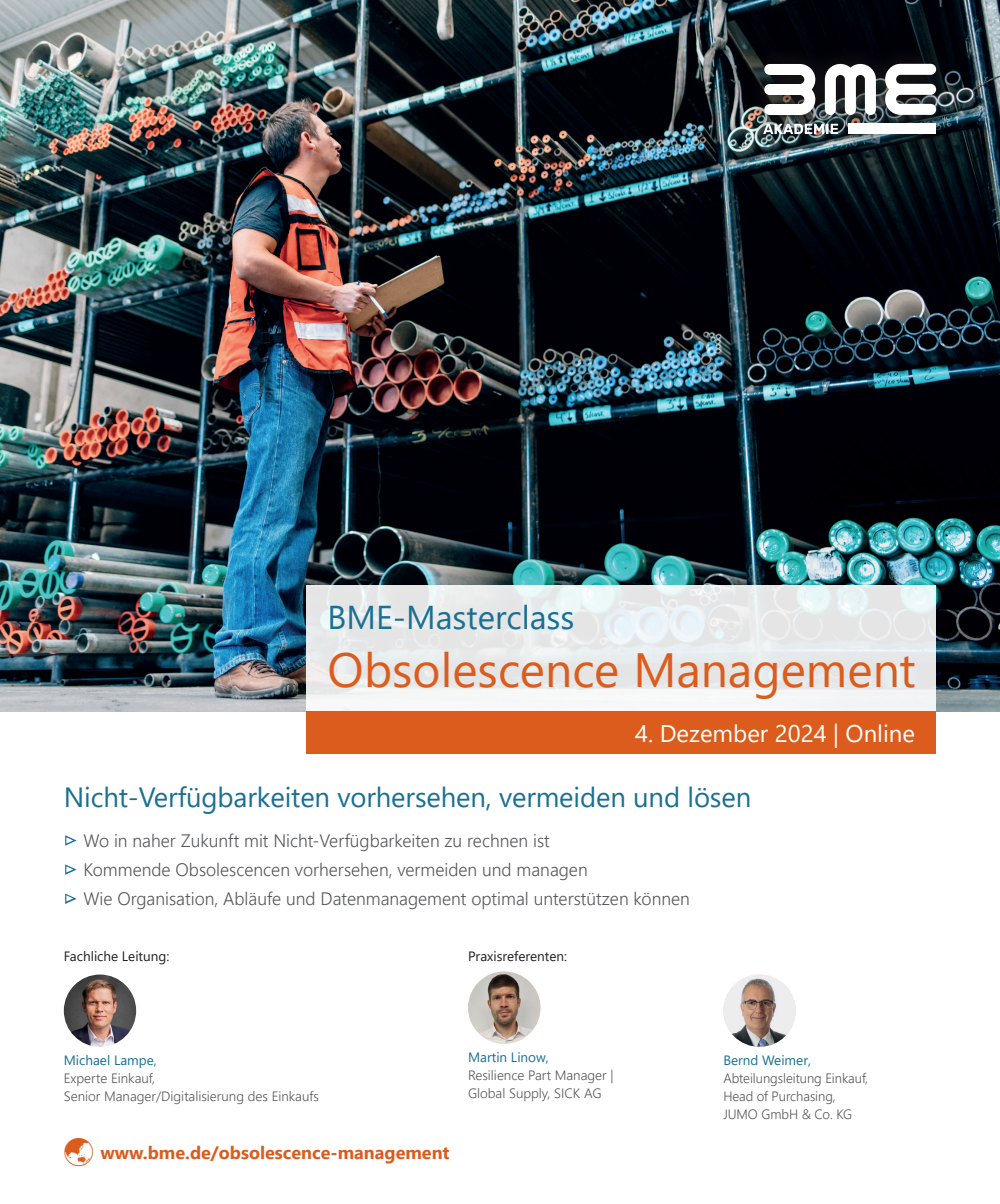
<style>
.page{position:relative;width:1000px;height:1204px;background:#fff}
.page>*{position:absolute;margin:0;border:0;box-sizing:border-box;transform-origin:0 0}
.t1{font:48px "Segoe UI";color:#db5c1c}
.t2{font:33px "Segoe UI";color:#1a7092}
.t3{font:27.75px "Segoe UI";letter-spacing:-.005em;color:#1a7092}
.t4{font:24px "Segoe UI";color:#fff}
.t5{font:300 18px/29.1px "Segoe UI";color:#57585a}
.t6{font:700 18px "Segoe UI";color:#db5c1c}
.t7{font:300 13.5px/18px "Segoe UI";color:#57585a}
.t8{font:13.5px "Segoe UI";color:#1a7092}
.t9{font:13.5px "Segoe UI";color:#231f20}
</style>
<div class="page">
<img style="left:0;top:0;width:999px;height:711px">
<div style="left:746px;top:45px;width:207px;height:108px;background:#231f20;opacity:.9"></div>
<div style="left:847px;top:124px;width:87px;height:10px;background:#fff"></div>
<svg style="left:763px;top:124px;width:75px;height:10px"></svg>
<svg style="left:764px;top:64px;width:51px;height:51px"></svg>
<svg style="left:884px;top:64px;width:51px;height:51px"></svg>
<svg style="left:824px;top:64px;width:51px;height:51px"></svg>
<img style="left:64px;top:974px;width:72px;height:72px;border-radius:36px">
<img style="left:723px;top:974px;width:72px;height:72px;border-radius:36px">
<img style="left:468px;top:971px;width:72px;height:72px;border-radius:36px">
<svg style="left:306px;top:585px;width:629px;height:126px;fill:#e7ebec"></svg>
<div style="left:306px;top:711px;width:629px;height:42px;background:#db5c1c"></div>
<h2 class="t2" style="left:327px;top:586px;width:248px">BME-Masterclass</h2>
<h1 class="t1" style="left:327px;top:624px;width:589px">Obsolescence Management</h1>
<h3 class="t4" style="left:635px;top:711px;width:281px">4. Dezember 2024 | Online</h3>
<h3 class="t3" style="left:64px;top:771px;width:688px">Nicht-Verfügbarkeiten vorhersehen, vermeiden und lösen</h3>
<p class="t5" style="left:83px;top:824px;width:608px">Wo in naher Zukunft mit Nicht-Verfügbarkeiten zu rechnen ist<br>Kommende Obsolescencen vorhersehen, vermeiden und managen<br>Wie Organisation, Abläufe und Datenmanagement optimal unterstützen können</p>
<p class="t9" style="left:64px;top:943px;width:107px">Fachliche Leitung:</p>
<p class="t9" style="left:468px;top:943px;width:100px">Praxisreferenten:</p>
<p class="t8" style="left:64px;top:1047px;width:94px">Michael Lampe,</p>
<p class="t7" style="left:64px;top:1067px;width:256px">Experte Einkauf,<br>Senior Manager/Digitalisierung des Einkaufs</p>
<p class="t6" style="left:100px;top:1135px;width:350px">www.bme.de/obsolescence-management</p>
<p class="t8" style="left:468px;top:1044px;width:82px">Martin Linow,</p>
<p class="t7" style="left:468px;top:1064px;width:147px">Resilience Part Manager |<br>Global Supply, SICK AG</p>
<p class="t8" style="left:723px;top:1047px;width:89px">Bernd Weimer,</p>
<p class="t7" style="left:723px;top:1067px;width:146px">Abteilungsleitung Einkauf,<br>Head of Purchasing,<br>JUMO GmbH &amp; Co. KG</p>
</div>
